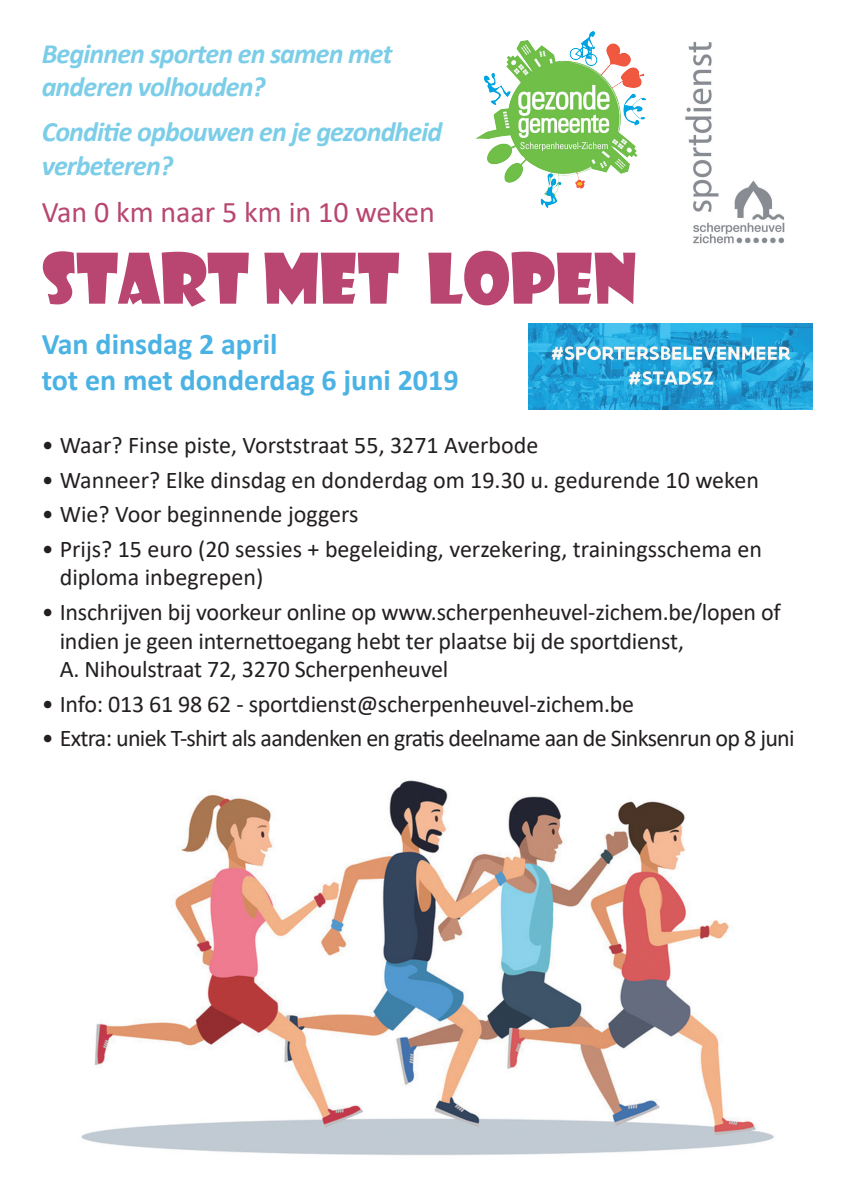
<style>
.page{position:relative;width:854px;height:1202px;background:#fff}
.page>*{position:absolute;margin:0;border:0;box-sizing:border-box;transform-origin:0 0}
.t1{font:68px "Showcard Gothic";color:#b84670}
.t2{font:700 30px/36px "Calibri";color:#4bb2e4}
.t3{font:30px "Calibri";color:#b84670}
.t4{font:italic 700 28px/33.6px "Calibri";letter-spacing:-.03em;color:#7bcde8}
.t5{font:24px/28.8px "Calibri";letter-spacing:-.01em;color:#231f20}
.t6{font:24px "Calibri";letter-spacing:-.03em;color:#231f20}
</style>
<div class="page">
<img style="left:81px;top:780px;width:693px;height:376px">
<img style="left:685px;top:42px;width:100px;height:202px">
<img style="left:475px;top:32px;width:170px;height:175px">
<img style="left:528px;top:323px;width:284px;height:87px">
<p class="t4" style="left:42px;top:36px;width:352px">Beginnen sporten en samen met anderen volhouden?</p>
<p class="t4" style="left:42px;top:114px;width:402px">Conditie opbouwen en je gezondheid verbeteren?</p>
<p class="t3" style="left:42px;top:191px;width:394px">Van 0 km naar 5 km in 10 weken</p>
<h1 class="t1" style="left:42px;top:233px;width:596px">START MET LOPEN</h1>
<p class="t2" style="left:42px;top:325px;width:418px">Van dinsdag 2 april<br>tot en met donderdag 6 juni 2019</p>
<p class="t5" style="left:42px;top:430px;width:498px">• Waar? Finse piste, Vorststraat 55, 3271 Averbode</p>
<p class="t5" style="left:42px;top:465px;width:718px">• Wanneer? Elke dinsdag en donderdag om 19.30 u. gedurende 10 weken</p>
<p class="t5" style="left:42px;top:499px;width:318px">• Wie? Voor beginnende joggers</p>
<p class="t5" style="left:60px;top:534px;width:703px;text-indent:-18px">• Prijs? 15 euro (20 sessies + begeleiding, verzekering, trainingsschema en diploma inbegrepen)</p>
<p class="t5" style="left:60px;top:597px;width:722px;text-indent:-18px">• Inschrijven bij voorkeur online op www.scherpenheuvel-zichem.be/lopen of indien je geen internettoegang hebt ter plaatse bij de sportdienst,<br>A. Nihoulstraat 72, 3270 Scherpenheuvel</p>
<p class="t5" style="left:42px;top:689px;width:593px">• Info: 013 61 98 62 - sportdienst@scherpenheuvel-zichem.be</p>
<p class="t6" style="left:42px;top:722px;width:754px">• Extra: uniek T-shirt als aandenken en gratis deelname aan de Sinksenrun op 8 juni</p>
</div>
